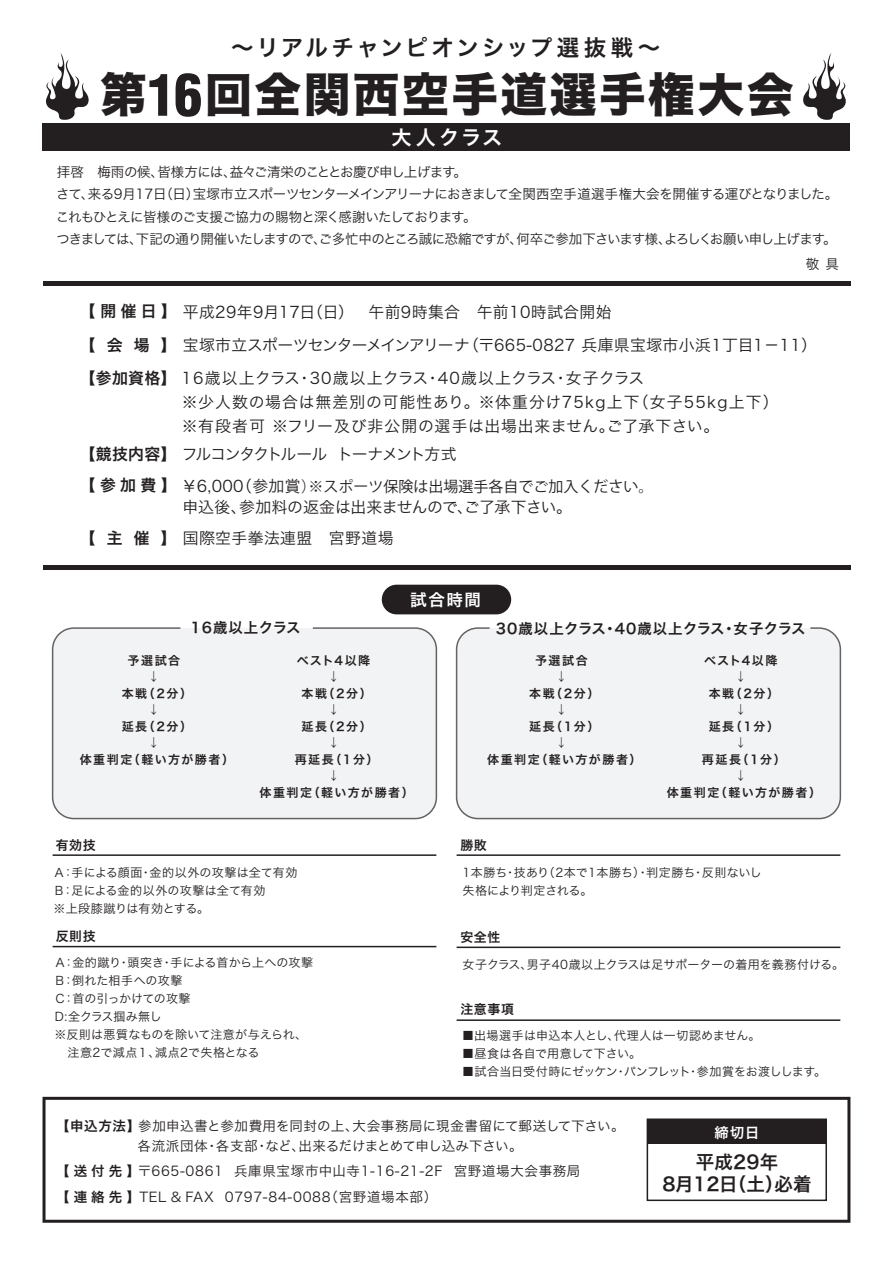
<style>
.page{position:relative;width:893px;height:1263px;background:#fff}
.page>*{position:absolute;margin:0;border:0;box-sizing:border-box;transform-origin:0 0}
.t1{font:46.95px "Hira Kaku Std W8";letter-spacing:.05em;color:#231f20}
.t2{font:22.5px "Hira Kaku Pro W6";letter-spacing:.115em;color:#231f20}
.t3{font:20.1px "Hira Kaku Pro N W6";letter-spacing:.125em;color:#fff}
.t4{font:18.45px/22.5px "Hira Kaku Pro N W6";letter-spacing:.01em;color:#231f20;text-align:center}
.t5{font:16.5px "Hira Kaku Pro N W6";color:#fff}
.t6{font:15.9px/33.2px "Hira Kaku Pro N W3";letter-spacing:.025em;color:#231f20}
.t7{font:15.9px/24px "Hira Kaku Pro N W3";letter-spacing:.075em;color:#231f20}
.t8{font:15.9px "Hira Kaku Pro N W3";letter-spacing:-.015em;color:#231f20}
.t9{font:15.9px "Hira Kaku Pro N W3";letter-spacing:-.075em;color:#231f20}
.t10{font:15px "Koz Go Pro";color:#231f20}
.t11{font:14.4px "Hira Kaku Pro N W6";letter-spacing:.055em;color:#231f20}
.t12{font:14.4px "Hira Kaku Pro N W6";letter-spacing:.075em;color:#231f20}
.t13{font:14.25px "Hira Kaku Pro N W6";color:#fff}
.t14{font:13.5px/22.5px "Hira Kaku Pro N W3";letter-spacing:-.055em;color:#231f20}
.t15{font:13.5px/25.5px "Hira Kaku Pro N W3";letter-spacing:.05em;color:#231f20}
.t16{font:13.5px/19.5px "Hira Kaku Pro N W3";letter-spacing:.015em;color:#231f20}
.t17{font:13.5px "Hira Kaku Pro N W3";letter-spacing:-.03em;color:#231f20}
.t18{font:12.9px "Hira Kaku Pro N W6";letter-spacing:.05em;color:#231f20}
.t19{font:12px/18px "Hira Kaku Pro N W3";letter-spacing:.015em;color:#231f20}
.t20{font:12px/16.5px "Hira Kaku Pro N W6";letter-spacing:.13em;color:#231f20;text-align:center}
.t21{font:12px "Hira Kaku Pro N W3";letter-spacing:-.03em;color:#231f20}
.s1{font-family:"Helvetica";font-weight:900;font-stretch:condensed;font-size:56.7px}
.s2{font-family:"Hira Kaku Pro N W6"}
.s3{font-family:"Hira Kaku Pro N W6";font-size:15.9px}
.s4{font-family:"Hira Kaku Pro N W3";font-size:15.9px}
</style>
<div class="page">
<div style="left:51px;top:627px;width:387px;height:193px;background:#f2f3f4"></div>
<div style="left:455px;top:627px;width:387px;height:193px;background:#f2f3f4"></div>
<svg style="left:43px;top:1097px;width:807px;height:126px"></svg>
<div style="left:382px;top:585px;width:129px;height:29px;background:#231f20;border-radius:15px"></div>
<div style="left:43px;top:281px;width:807px;height:5px;background:#231f20"></div>
<hr style="left:43px;top:565px;width:807px;height:4px;background:#231f20">
<svg style="left:803px;top:53px;width:43px;height:67px"></svg>
<svg style="left:46px;top:53px;width:43px;height:67px"></svg>
<div style="left:42px;top:123px;width:808px;height:28px;background:#231f20"></div>
<div style="left:647px;top:1118px;width:180px;height:83px;background:#fff;border:2px solid #231f20"></div>
<div style="left:647px;top:1119px;width:179px;height:25px;background:#231f20"></div>
<hr style="left:53px;top:854px;width:383px;height:2px;background:#231f20">
<hr style="left:53px;top:946px;width:383px;height:1px;background:#231f20">
<hr style="left:457px;top:854px;width:383px;height:2px;background:#231f20">
<hr style="left:457px;top:946px;width:383px;height:2px;background:#231f20">
<hr style="left:457px;top:1019px;width:383px;height:2px;background:#231f20">
<h2 class="t2" style="left:231px;top:27px;width:431px">～リアルチャンピオンシップ選抜戦～</h2>
<h1 class="t1" style="left:100px;top:69px;width:695px">第<span class="s1">16</span>回全関西空手道選手権大会</h1>
<h3 class="t3" style="left:392px;top:120px;width:112px">大人クラス</h3>
<p class="t14" style="left:56px;top:159px;width:784px">拝啓　梅雨の候、皆様方には、益々ご清栄のこととお慶び申し上げます。<br>さて、来る9月17日（日）宝塚市立スポーツセンターメインアリーナにおきまして全関西空手道選手権大会を開催する運びとなりました。これもひとえに皆様のご支援ご協力の賜物と深く感謝いたしております。<br>つきましては、下記の通り開催いたしますので、ご多忙中のところ誠に恐縮ですが、何卒ご参加下さいます様、よろしくお願い申し上げます。</p>
<p class="t17" style="left:806px;top:252px;width:35px">敬 具</p>
<h3 class="t6" style="left:80px;top:294px;width:739px"><span class="s2">【開催日】</span>平成29年9月17日（日）　 午前9時集合　午前10時試合開始<br><span class="s2">【 会 場 】</span>宝塚市立スポーツセンターメインアリーナ（〒665-0827 兵庫県宝塚市小浜1丁目1－11）<span class="s2">【参加資格】</span> 16歳以上クラス・30歳以上クラス・40歳以上クラス・女子クラス</h3>
<h3 class="t7" style="left:182px;top:389px;width:598px">※少人数の場合は無差別の可能性あり。※体重分け75kg上下（女子55kg上下）※有段者可 ※フリー及び非公開の選手は出場出来ません。ご了承下さい。</h3>
<h3 class="t9" style="left:80px;top:440px;width:378px"><span class="s2">【競技内容】</span>フルコンタクトルール トーナメント方式</h3>
<p class="t10" style="left:80px;top:477px;width:575px"><span class="s3">【参加費】</span><span class="s4">￥6,000（参加賞</span>）※スポーツ保険は出場選手各自でご加入ください。</p>
<h3 class="t6" style="left:80px;top:520px;width:315px"><span class="s2">【 主 催 】</span>国際空手拳法連盟　宮野道場</h3>
<h3 class="t8" style="left:182px;top:493px;width:391px">申込後、参加料の返金は出来ませんので、ご了承下さい。</h3>
<p class="t12" style="left:190px;top:615px;width:111px">16歳以上クラス</p>
<h3 class="t5" style="left:410px;top:584px;width:72px">試合時間</h3>
<p class="t11" style="left:496px;top:615px;width:311px">30歳以上クラス・40歳以上クラス・女子クラス</p>
<p class="t20" style="left:80px;top:651px;width:156px">予選試合<br>↓<br>本戦（2分）<br>↓<br>延長（2分）<br>↓<br>体重判定（軽い方が勝者）</p>
<p class="t20" style="left:259px;top:651px;width:156px">ベスト4以降<br>↓<br>本戦（2分）<br>↓<br>延長（2分）<br>↓<br>再延長（1分）<br>↓<br>体重判定（軽い方が勝者）</p>
<p class="t20" style="left:487px;top:651px;width:156px">予選試合<br>↓<br>本戦（2分）<br>↓<br>延長（1分）<br>↓<br>体重判定（軽い方が勝者）</p>
<p class="t20" style="left:667px;top:651px;width:156px">ベスト4以降<br>↓<br>本戦（2分）<br>↓<br>延長（1分）<br>↓<br>再延長（1分）<br>↓<br>体重判定（軽い方が勝者）</p>
<p class="t18" style="left:56px;top:834px;width:42px">有効技</p>
<p class="t19" style="left:53px;top:862px;width:246px">Ａ：手による顔面・金的以外の攻撃は全て有効<br>Ｂ：足による金的以外の攻撃は全て有効<br>※上段膝蹴りは有効とする。</p>
<p class="t18" style="left:56px;top:924px;width:42px">反則技</p>
<p class="t19" style="left:54px;top:952px;width:261px">Ａ：金的蹴り・頭突き・手による首から上への攻撃<br>Ｂ：倒れた相手への攻撃<br>Ｃ：首の引っかけての攻撃<br>D:全クラス掴み無し<br>※反則は悪質なものを除いて注意が与えられ、　注意2で減点１、減点2で失格となる</p>
<p class="t18" style="left:460px;top:834px;width:28px">勝敗</p>
<p class="t19" style="left:462px;top:863px;width:301px">1本勝ち・技あり（2本で1本勝ち）・判定勝ち・反則ないし失格により判定される。</p>
<p class="t18" style="left:460px;top:926px;width:42px">安全性</p>
<p class="t19" style="left:462px;top:955px;width:383px">女子クラス、男子40歳以上クラスは足サポーターの着用を義務付ける。</p>
<p class="t18" style="left:460px;top:997px;width:55px">注意事項</p>
<p class="t19" style="left:462px;top:1026px;width:300px">■出場選手は申込本人とし、代理人は一切認めません。</p>
<p class="t19" style="left:462px;top:1044px;width:181px">■昼食は各自で用意して下さい。</p>
<p class="t21" style="left:462px;top:1061px;width:366px">■試合当日受付時にゼッケン・パンフレット・参加賞をお渡しします。</p>
<p class="t16" style="left:138px;top:1115px;width:488px;text-indent:-81px"><span class="s2">【申込方法】</span>参加申込書と参加費用を同封の上、大会事務局に現金書留にて郵送して下さい。各流派団体・各支部・など、出来るだけまとめて申し込み下さい。</p>
<p class="t15" style="left:56px;top:1157px;width:526px"><span class="s2">【送付先】</span>〒665-0861 兵庫県宝塚市中山寺1-16-21-2F 宮野道場大会事務局<span class="s2">【連絡先】</span>TEL ＆ FAX 0797-84-0088（宮野道場本部）</p>
<p class="t13" style="left:714px;top:1119px;width:46px">締切日</p>
<h3 class="t4" style="left:662px;top:1150px;width:151px">平成29年<br>8月12日（土）必着</h3>
</div>
